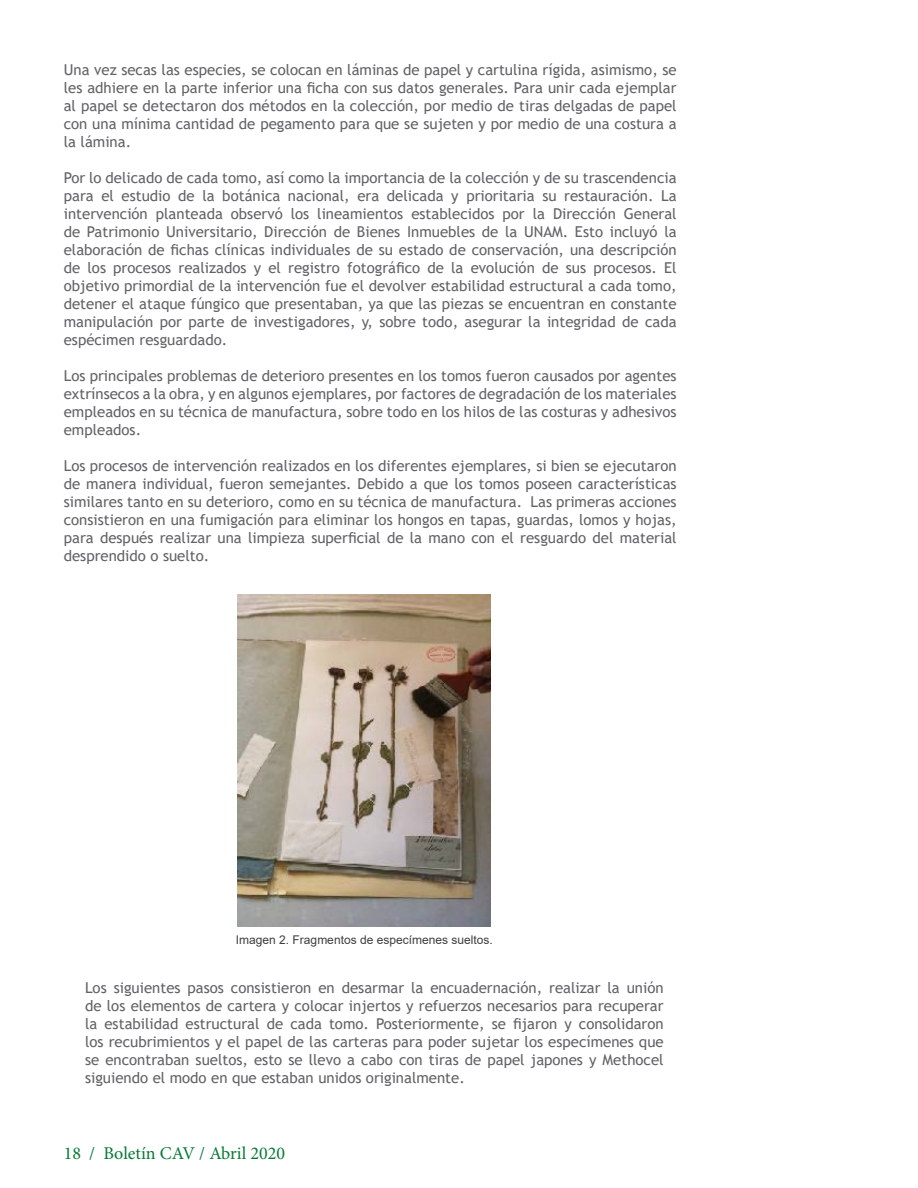
<style>
.page{position:relative;width:918px;height:1188px;background:#fff}
.page>*{position:absolute;margin:0;border:0;box-sizing:border-box;transform-origin:0 0}
.t1{font:18px "Minion Pro";color:#057a34}
.texti_geberal{font:15px/18px "Trebuchet MS";color:#636366;text-align:justify}
.Pie_de_foto{font:12px "Arial";color:#3e3e3f}
</style>
<div class="page">
<img style="left:237px;top:594px;width:254px;height:332px">
<p class="texti_geberal" style="left:64px;top:60px;width:614px">Una vez secas las especies, se colocan en láminas de papel y cartulina rígida, asimismo, se les adhiere en la parte inferior una ficha con sus datos generales. Para unir cada ejemplar al papel se detectaron dos métodos en la colección, por medio de tiras delgadas de papel con una mínima cantidad de pegamento para que se sujeten y por medio de una costura a la lámina.</p>
<p class="texti_geberal" style="left:64px;top:168px;width:614px">Por lo delicado de cada tomo, así como la importancia de la colección y de su trascendencia para el estudio de la botánica nacional, era delicada y prioritaria su restauración. La intervención planteada observó los lineamientos establecidos por la Dirección General de Patrimonio Universitario, Dirección de Bienes Inmuebles de la UNAM. Esto incluyó la elaboración de fichas clínicas individuales de su estado de conservación, una descripción de los procesos realizados y el registro fotográfico de la evolución de sus procesos. El objetivo primordial de la intervención fue el devolver estabilidad estructural a cada tomo, detener el ataque fúngico que presentaban, ya que las piezas se encuentran en constante manipulación por parte de investigadores, y, sobre todo, asegurar la integridad de cada espécimen resguardado.</p>
<p class="texti_geberal" style="left:64px;top:366px;width:614px">Los principales problemas de deterioro presentes en los tomos fueron causados por agentes extrínsecos a la obra, y en algunos ejemplares, por factores de degradación de los materiales empleados en su técnica de manufactura, sobre todo en los hilos de las costuras y adhesivos empleados.</p>
<p class="texti_geberal" style="left:64px;top:456px;width:614px">Los procesos de intervención realizados en los diferentes ejemplares, si bien se ejecutaron de manera individual, fueron semejantes. Debido a que los tomos poseen características similares tanto en su deterioro, como en su técnica de manufactura. Las primeras acciones consistieron en una fumigación para eliminar los hongos en tapas, guardas, lomos y hojas, para después realizar una limpieza superficial de la mano con el resguardo del material desprendido o suelto.</p>
<p class="Pie_de_foto" style="left:236px;top:931px;width:258px">Imagen 2. Fragmentos de especímenes sueltos.</p>
<p class="texti_geberal" style="left:85px;top:979px;width:580px">Los siguientes pasos consistieron en desarmar la encuadernación, realizar la unión de los elementos de cartera y colocar injertos y refuerzos necesarios para recuperar la estabilidad estructural de cada tomo. Posteriormente, se fijaron y consolidaron los recubrimientos y el papel de las carteras para poder sujetar los especímenes que se encontraban sueltos, esto se llevo a cabo con tiras de papel japones y Methocel siguiendo el modo en que estaban unidos originalmente.</p>
<p class="t1" style="left:64px;top:1141px;width:223px">18 / Boletín CAV / Abril 2020</p>
</div>
